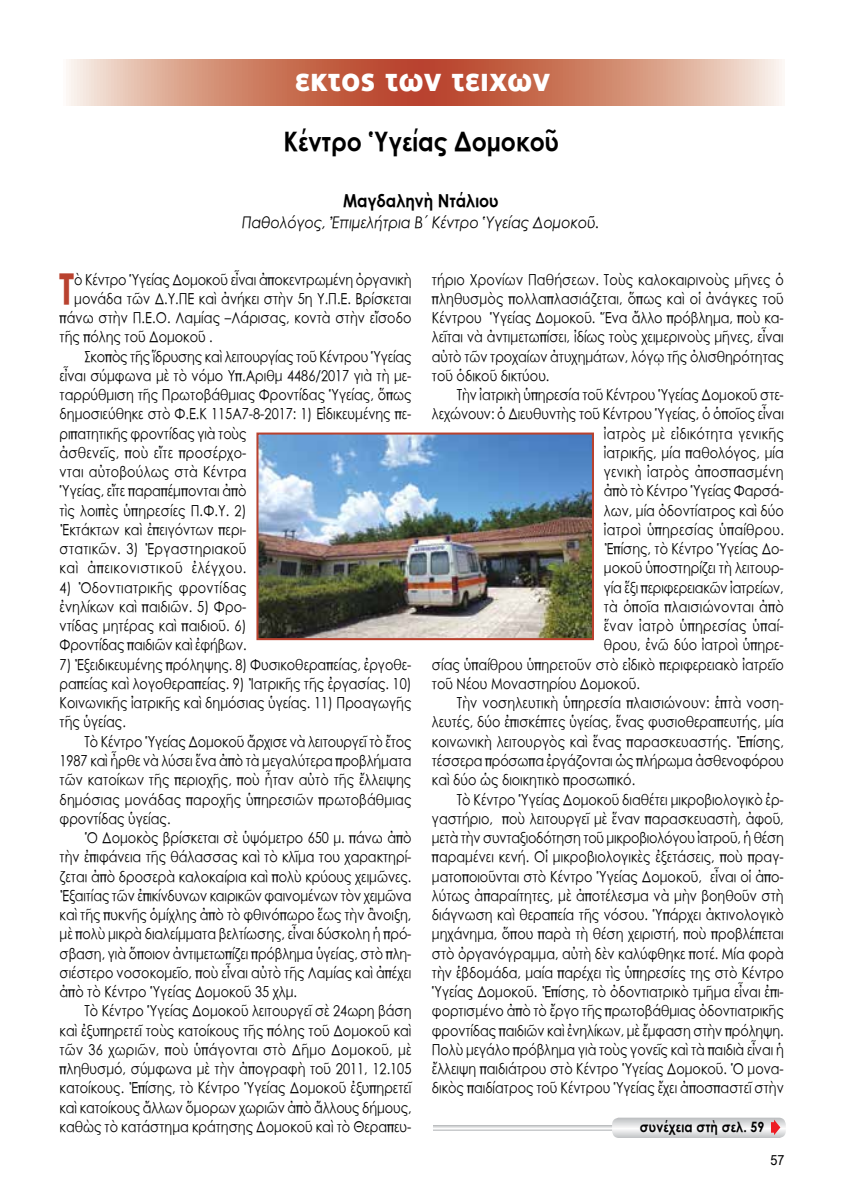
<style>
.page{position:relative;width:844px;height:1191px;background:#fff}
.page>*{position:absolute;margin:0;border:0;box-sizing:border-box;transform-origin:0 0}
.t1{font:41.65px "SK Century Gothic Pol Uni W Bold";color:#b9422f;scale:.86 1}
.t2{font:900 33.25px "PF Catalog";color:#fff;scale:.9 1}
.t3{font:26.25px "SK Century Gothic Pol Uni W Bold";color:#000;scale:.9 1}
.t4{font:17.5px "SK Century Gothic Pol Uni W Bold";color:#000;scale:.9 1}
.t5{font:15.75px "SK Century Gothic Pol Uni W Italic";color:#000;scale:.9 1}
.t6{font:14.88px/19.2px "SK Century Gothic Pol Uni W";color:#000;text-align:justify;scale:.86 1}
.t7{font:14.88px "SK Century Gothic Pol Uni W";letter-spacing:.02em;color:#000;scale:.86 1}
.t8{font:14.88px "SK Century Gothic Pol Uni W";letter-spacing:.05em;color:#000;scale:.86 1}
.t9{font:14.88px "SK Century Gothic Pol Uni W";letter-spacing:.025em;color:#000;scale:.86 1}
.t10{font:14px "SK Century Gothic Pol Uni W Bold";letter-spacing:.01em;color:#000;scale:.88 1}
.t11{font:14px "Arial Unicode MS";color:#000;scale:.9 1}
</style>
<div class="page">
<img style="left:259px;top:435px;width:332px;height:202px">
<div style="left:256px;top:432px;width:338px;height:208px;border:2px solid #b9422f"></div>
<svg style="left:66px;top:60px;width:716px;height:46px;background:#d28b75"></svg>
<svg style="left:434px;top:1117px;width:351px;height:21px"></svg>
<h2 class="t2" style="left:295px;top:60px;width:285px">εκτος των τειχων</h2>
<h3 class="t3" style="left:283px;top:122px;width:308px">Κέντρο Ὑγείας Δομοκοῦ</h3>
<p class="t4" style="left:343px;top:187px;width:174px">Μαγδαληνὴ Ντάλιου</p>
<p class="t5" style="left:242px;top:211px;width:398px">Παθολόγος, Ἐπιμελήτρια Β΄ Κέντρο Ὑγείας Δομοκοῦ.</p>
<h1 class="t1" style="left:59px;top:257px;width:19px">Τ</h1>
<p class="t6" style="left:74px;top:270px;width:393px">ὸ Κέντρο Ὑγείας Δομοκοῦ εἶναι ἀποκεντρωμένη ὀργανικὴ</p>
<p class="t6" style="left:74px;top:289px;width:393px">μονάδα τῶν Δ.Υ.ΠΕ καὶ ἀνήκει στὴν 5η Υ.Π.Ε. Βρίσκεται</p>
<p class="t6" style="left:60px;top:308px;width:410px">πάνω στὴν Π.Ε.Ο. Λαμίας –Λάρισας, κοντὰ στὴν εἴσοδο</p>
<p class="t6" style="left:60px;top:327px;width:180px">τῆς πόλης τοῦ Δομοκοῦ .</p>
<p class="t6" style="left:84px;top:347px;width:382px">Σκοπὸς τῆς ἵδρυσης καὶ λειτουργίας τοῦ Κέντρου Ὑγείας</p>
<p class="t6" style="left:60px;top:366px;width:410px">εἶναι σύμφωνα μὲ τὸ νόμο Υπ.Αριθμ 4486/2017 γιὰ τὴ με-</p>
<p class="t6" style="left:60px;top:385px;width:410px">ταρρύθμιση τῆς Πρωτοβάθμιας Φροντίδας Ὑγείας, ὅπως</p>
<p class="t6" style="left:60px;top:404px;width:410px">δημοσιεύθηκε στὸ Φ.Ε.Κ 115Α7-8-2017: 1) Εἰδικευμένης πε-</p>
<p class="t6" style="left:60px;top:424px;width:219px">ριπατητικῆς φροντίδας γιὰ τοὺς</p>
<p class="t7" style="left:60px;top:444px;width:219px">ἀσθενεῖς, ποὺ εἴτε προσέρχο-</p>
<p class="t6" style="left:60px;top:462px;width:219px">νται αὐτοβούλως στὰ Κέντρα</p>
<p class="t6" style="left:60px;top:481px;width:219px">Ὑγείας, εἴτε παραπέμπονται ἀπὸ</p>
<p class="t6" style="left:60px;top:501px;width:219px">τὶς λοιπὲς ὑπηρεσίες Π.Φ.Υ. 2)</p>
<p class="t6" style="left:60px;top:520px;width:219px">Ἐκτάκτων καὶ ἐπειγόντων περι-</p>
<p class="t7" style="left:60px;top:540px;width:219px">στατικῶν. 3) Ἐργαστηριακοῦ</p>
<p class="t8" style="left:60px;top:559px;width:219px">καὶ ἀπεικονιστικοῦ ἐλέγχου.</p>
<p class="t6" style="left:60px;top:578px;width:219px">4) Ὀδοντιατρικῆς φροντίδας ἐνηλίκων καὶ παιδιῶν. 5) Φρο&shy;ντίδας μητέρας καὶ παιδιοῦ. 6)<br>Φροντίδας παιδιῶν καὶ ἐφήβων.</p>
<p class="t6" style="left:60px;top:655px;width:410px">7) Ἐξειδικευμένης πρόληψης. 8) Φυσικοθεραπείας, ἐργοθε&shy;ραπείας καὶ λογοθεραπείας. 9) Ἰατρικῆς τῆς ἐργασίας. 10)<br>Κοινωνικῆς ἰατρικῆς καὶ δημόσιας ὑγείας. 11) Προαγωγῆς τῆς ὑγείας.</p>
<p class="t6" style="left:60px;top:732px;width:410px;text-indent:25px">Τὸ Κέντρο Ὑγείας Δομοκοῦ ἄρχισε νὰ λειτουργεῖ τὸ ἔτος 1987 καὶ ἦρθε νὰ λύσει ἕνα ἀπὸ τὰ μεγαλύτερα προβλήματα τῶν κατοίκων τῆς περιοχῆς, ποὺ ἦταν αὐτὸ τῆς ἔλλειψης δημόσιας μονάδας παροχῆς ὑπηρεσιῶν πρωτοβάθμιας φροντίδας ὑγείας.</p>
<p class="t6" style="left:60px;top:828px;width:410px;text-indent:25px">Ὁ Δομοκὸς βρίσκεται σὲ ὑψόμετρο 650 μ. πάνω ἀπὸ τὴν ἐπιφάνεια τῆς θάλασσας καὶ τὸ κλῖμα του χαρακτηρί&shy;ζεται ἀπὸ δροσερὰ καλοκαίρια καὶ πολὺ κρύους χειμῶνες.<br>Ἐξαιτίας τῶν ἐπικίνδυνων καιρικῶν φαινομένων τὸν χειμῶνα καὶ τῆς πυκνῆς ὁμίχλης ἀπὸ τὸ φθινόπωρο ἕως τὴν ἂνοιξη, μὲ πολὺ μικρὰ διαλείμματα βελτίωσης, εἶναι δύσκολη ἡ πρό&shy;σβαση, γιὰ ὅποιον ἀντιμετωπίζει πρόβλημα ὑγείας, στὸ πλη&shy;σιέστερο νοσοκομεῖο, ποὺ εἶναι αὐτὸ τῆς Λαμίας καὶ ἀπέχει ἀπὸ τὸ Κέντρο Ὑγείας Δομοκοῦ 35 χλμ.</p>
<p class="t6" style="left:60px;top:1001px;width:410px;text-indent:25px">Τὸ Κέντρο Ὑγείας Δομοκοῦ λειτουργεῖ σὲ 24ωρη βάση καὶ ἐξυπηρετεῖ τοὺς κατοίκους τῆς πόλης τοῦ Δομοκοῦ καὶ τῶν 36 χωριῶν, ποὺ ὑπάγονται στὸ Δῆμο Δομοκοῦ, μὲ πληθυσμό, σύμφωνα μὲ τὴν ἀπογραφὴ τοῦ 2011, 12.105 κατοίκους. Ἐπίσης, τὸ Κέντρο Ὑγείας Δομοκοῦ ἐξυπηρετεῖ καὶ κατοίκους ἄλλων ὅμορων χωριῶν ἀπὸ ἄλλους δήμους, καθὼς τὸ κατάστημα κράτησης Δομοκοῦ καὶ τὸ Θεραπευ-</p>
<p class="t6" style="left:432px;top:270px;width:410px">τήριο Χρονίων Παθήσεων. Τοὺς καλοκαιρινοὺς μῆνες ὁ πληθυσμὸς πολλαπλασιάζεται, ὅπως καὶ οἱ ἀνάγκες τοῦ Κέντρου Ὑγείας Δομοκοῦ. Ἕνα ἄλλο πρόβλημα, ποὺ κα&shy;λεῖται νὰ ἀντιμετωπίσει, ἰδίως τοὺς χειμερινοὺς μῆνες, εἶναι αὐτὸ τῶν τροχαίων ἀτυχημάτων, λόγῳ τῆς ὀλισθηρότητας τοῦ ὁδικοῦ δικτύου.</p>
<p class="t6" style="left:456px;top:385px;width:382px">Τὴν ἰατρικὴ ὑπηρεσία τοῦ Κέντρου Ὑγείας Δομοκοῦ στε-</p>
<p class="t6" style="left:432px;top:404px;width:410px">λεχώνουν: ὁ Διευθυντὴς τοῦ Κέντρου Ὑγείας, ὁ ὁποῖος εἶναι</p>
<p class="t7" style="left:603px;top:425px;width:211px">ἰατρὸς μὲ εἰδικότητα γενικῆς</p>
<p class="t6" style="left:603px;top:443px;width:211px">ἰατρικῆς, μία παθολόγος, μία</p>
<p class="t7" style="left:603px;top:463px;width:210px">γενικὴ ἰατρὸς ἀποσπασμένη</p>
<p class="t6" style="left:603px;top:481px;width:211px">ἀπὸ τὸ Κέντρο Ὑγείας Φαρσά-</p>
<p class="t6" style="left:603px;top:501px;width:211px">λων, μία ὀδοντίατρος καὶ δύο</p>
<p class="t7" style="left:603px;top:521px;width:211px">ἰατροὶ ὑπηρεσίας ὑπαίθρου.</p>
<p class="t6" style="left:603px;top:539px;width:211px">Ἐπίσης, τὸ Κέντρο Ὑγείας Δο-</p>
<p class="t6" style="left:603px;top:558px;width:211px">μοκοῦ ὑποστηρίζει τὴ λειτουρ-</p>
<p class="t6" style="left:603px;top:578px;width:210px">γία ἕξι περιφερειακῶν ἰατρείων,</p>
<p class="t6" style="left:603px;top:597px;width:211px">τὰ ὁποῖα πλαισιώνονται ἀπὸ</p>
<p class="t9" style="left:603px;top:617px;width:211px">ἕναν ἰατρὸ ὑπηρεσίας ὑπαί-</p>
<p class="t6" style="left:603px;top:635px;width:211px">θρου, ἐνῶ δύο ἰατροὶ ὑπηρε-</p>
<p class="t6" style="left:432px;top:655px;width:410px">σίας ὑπαίθρου ὑπηρετοῦν στὸ εἰδικὸ περιφερειακὸ ἰατρεῖο</p>
<p class="t6" style="left:432px;top:674px;width:243px">τοῦ Νέου Μοναστηρίου Δομοκοῦ.</p>
<p class="t6" style="left:456px;top:693px;width:382px">Τὴν νοσηλευτικὴ ὑπηρεσία πλαισιώνουν: ἑπτὰ νοση-</p>
<p class="t6" style="left:432px;top:712px;width:410px">λευτές, δύο ἐπισκέπτες ὑγείας, ἕνας φυσιοθεραπευτής, μία</p>
<p class="t6" style="left:432px;top:732px;width:410px">κοινωνικὴ λειτουργὸς καὶ ἕνας παρασκευαστής. Ἐπίσης,</p>
<p class="t6" style="left:432px;top:751px;width:410px">τέσσερα πρόσωπα ἐργάζονται ὡς πλήρωμα ἀσθενοφόρου</p>
<p class="t6" style="left:432px;top:770px;width:238px">καὶ δύο ὡς διοικητικὸ προσωπικό.</p>
<p class="t6" style="left:456px;top:789px;width:382px">Τὸ Κέντρο Ὑγείας Δομοκοῦ διαθέτει μικροβιολογικὸ ἐρ-</p>
<p class="t6" style="left:432px;top:809px;width:410px">γαστήριο, ποὺ λειτουργεῖ μὲ ἕναν παρασκευαστὴ, ἀφοῦ,</p>
<p class="t6" style="left:432px;top:828px;width:410px">μετὰ τὴν συνταξιοδότηση τοῦ μικροβιολόγου ἰατροῦ, ἡ θέση</p>
<p class="t6" style="left:432px;top:847px;width:410px">παραμένει κενή. Οἱ μικροβιολογικὲς ἐξετάσεις, ποὺ πραγ-</p>
<p class="t6" style="left:432px;top:866px;width:410px">ματοποιοῦνται στὸ Κέντρο Ὑγείας Δομοκοῦ, εἶναι οἱ ἀπο-</p>
<p class="t6" style="left:432px;top:886px;width:410px">λύτως ἀπαραίτητες, μὲ ἀποτέλεσμα νὰ μὴν βοηθοῦν στὴ</p>
<p class="t6" style="left:432px;top:905px;width:410px">διάγνωση καὶ θεραπεία τῆς νόσου. Ὑπάρχει ἀκτινολογικὸ</p>
<p class="t6" style="left:432px;top:924px;width:410px">μηχάνημα, ὅπου παρὰ τὴ θέση χειριστή, ποὺ προβλέπεται</p>
<p class="t6" style="left:432px;top:943px;width:410px">στὸ ὀργανόγραμμα, αὐτὴ δὲν καλύφθηκε ποτέ. Μία φορὰ</p>
<p class="t6" style="left:432px;top:963px;width:410px">τὴν ἑβδομάδα, μαία παρέχει τὶς ὑπηρεσίες της στὸ Κέντρο</p>
<p class="t6" style="left:432px;top:982px;width:410px">Ὑγείας Δομοκοῦ. Ἐπίσης, τὸ ὀδοντιατρικὸ τμῆμα εἶναι ἐπι-</p>
<p class="t6" style="left:432px;top:1001px;width:410px">φορτισμένο ἀπὸ τὸ ἔργο τῆς πρωτοβάθμιας ὀδοντιατρικῆς</p>
<p class="t6" style="left:432px;top:1020px;width:410px">φροντίδας παιδιῶν καὶ ἐνηλίκων, μὲ ἔμφαση στὴν πρόληψη.</p>
<p class="t6" style="left:432px;top:1040px;width:410px">Πολὺ μεγάλο πρόβλημα γιὰ τοὺς γονεῖς καὶ τὰ παιδιὰ εἶναι ἡ</p>
<p class="t6" style="left:432px;top:1059px;width:410px">ἔλλειψη παιδιάτρου στὸ Κέντρο Ὑγείας Δομοκοῦ. Ὁ μονα-</p>
<p class="t6" style="left:432px;top:1078px;width:410px">δικὸς παιδίατρος τοῦ Κέντρου Ὑγείας ἔχει ἀποσπαστεῖ στὴν</p>
<p class="t10" style="left:639px;top:1116px;width:143px">συνέχεια στὴ σελ. 59</p>
<p class="t11" style="left:770px;top:1149px;width:17px">57</p>
</div>
